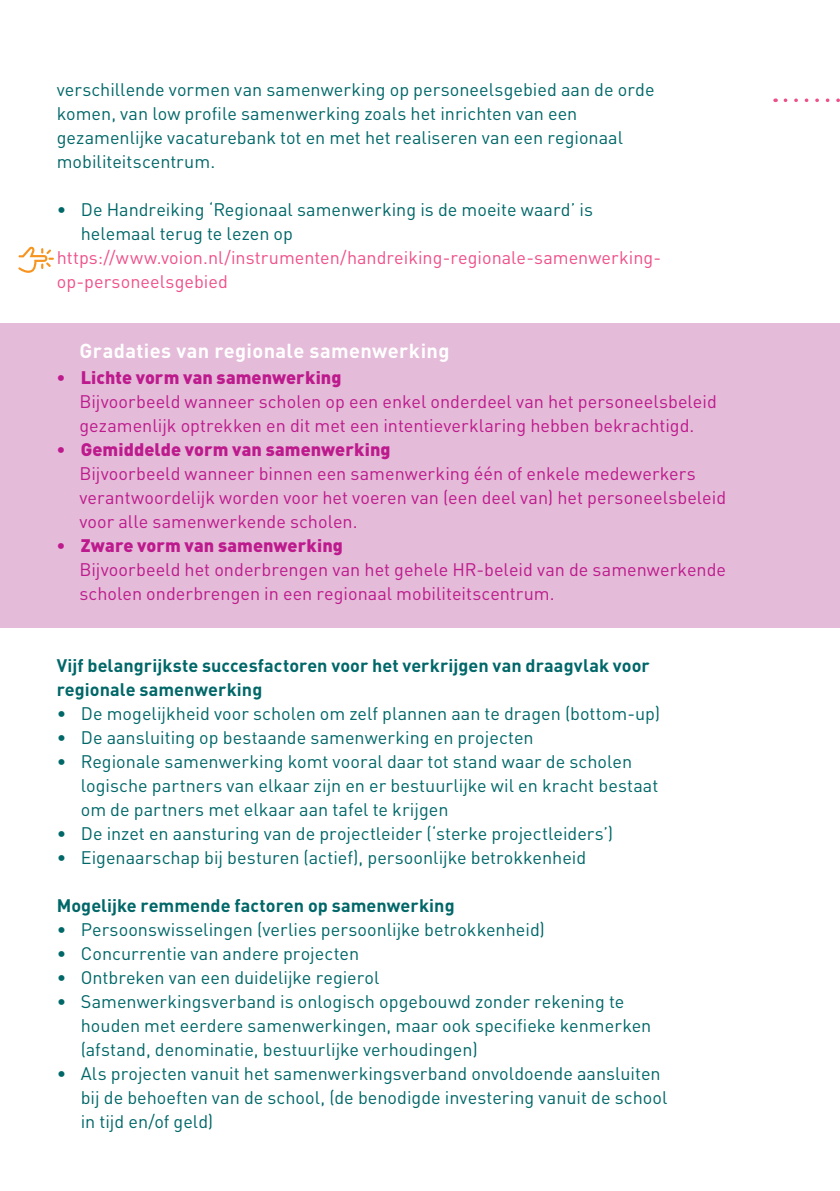
<style>
.page{position:relative;width:840px;height:1191px;background:#fff}
.page>*{position:absolute;margin:0;border:0;box-sizing:border-box;transform-origin:0 0}
.t1{font:700 20px "DIN";letter-spacing:.02em;color:#fff}
.t2{font:18px/24px "DIN";color:#006768}
.t3{font:18px/24px "DIN";color:#bd1a8d}
.t4{font:700 18px/24px "DIN";color:#006768}
.t5{font:18px/24px "DIN";color:#ef508a}
.t6{font:900 18px "DIN";letter-spacing:.005em;color:#bd1a8d}
</style>
<div class="page">
<div style="left:0;top:323px;width:839px;height:305px;background:#e4bbd8"></div>
<svg style="left:785px;top:98px;width:55px;height:4px"></svg>
<svg style="left:18px;top:246px;width:36px;height:27px"></svg>
<p class="t2" style="left:57px;top:77px;width:599px">verschillende vormen van samenwerking op personeelsgebied aan de orde komen, van low profile samenwerking zoals het inrichten van een gezamenlijke vacaturebank tot en met het realiseren van een regionaal mobiliteitscentrum.</p>
<p class="t2" style="left:81px;top:197px;width:513px;text-indent:-24px">• De Handreiking ‘Regionaal samenwerking is de moeite waard’ is helemaal terug te lezen op</p>
<p class="t5" style="left:57px;top:245px;width:605px">https://www.voion.nl/instrumenten/handreiking-regionale-samenwerking&shy;op-personeelsgebied</p>
<p class="t1" style="left:79px;top:338px;width:371px">Gradaties van regionale samenwerking</p>
<p class="t6" style="left:57px;top:365px;width:286px">• Lichte vorm van samenwerking</p>
<p class="t3" style="left:79px;top:389px;width:638px">Bijvoorbeeld wanneer scholen op een enkel onderdeel van het personeelsbeleid gezamenlijk optrekken en dit met een intentieverklaring hebben bekrachtigd.</p>
<p class="t6" style="left:57px;top:437px;width:335px">• Gemiddelde vorm van samenwerking</p>
<p class="t3" style="left:79px;top:461px;width:648px">Bijvoorbeeld wanneer binnen een samenwerking één of enkele medewerkers verantwoordelijk worden voor het voeren van (een deel van) het personeelsbeleid voor alle samenwerkende scholen.</p>
<p class="t6" style="left:57px;top:533px;width:287px">• Zware vorm van samenwerking</p>
<p class="t3" style="left:79px;top:557px;width:647px">Bijvoorbeeld het onderbrengen van het gehele HR-beleid van de samenwerkende scholen onderbrengen in een regionaal mobiliteitscentrum.</p>
<p class="t4" style="left:57px;top:653px;width:594px">Vijf belangrijkste succesfactoren voor het verkrijgen van draagvlak voor regionale samenwerking</p>
<p class="t2" style="left:57px;top:701px;width:604px">• De mogelijkheid voor scholen om zelf plannen aan te dragen (bottom-up)</p>
<p class="t2" style="left:57px;top:725px;width:478px">• De aansluiting op bestaande samenwerking en projecten</p>
<p class="t2" style="left:81px;top:749px;width:578px;text-indent:-24px">• Regionale samenwerking komt vooral daar tot stand waar de scholen logische partners van elkaar zijn en er bestuurlijke wil en kracht bestaat om de partners met elkaar aan tafel te krijgen</p>
<p class="t2" style="left:57px;top:821px;width:557px">• De inzet en aansturing van de projectleider (‘sterke projectleiders’)</p>
<p class="t2" style="left:57px;top:845px;width:530px">• Eigenaarschap bij besturen (actief), persoonlijke betrokkenheid</p>
<p class="t4" style="left:57px;top:893px;width:399px">Mogelijke remmende factoren op samenwerking</p>
<p class="t2" style="left:57px;top:917px;width:489px">• Persoonswisselingen (verlies persoonlijke betrokkenheid)</p>
<p class="t2" style="left:57px;top:941px;width:304px">• Concurrentie van andere projecten</p>
<p class="t2" style="left:57px;top:965px;width:324px">• Ontbreken van een duidelijke regierol</p>
<p class="t2" style="left:81px;top:989px;width:571px;text-indent:-24px">• Samenwerkingsverband is onlogisch opgebouwd zonder rekening te houden met eerdere samenwerkingen, maar ook specifieke kenmerken (afstand, denominatie, bestuurlijke verhoudingen)</p>
<p class="t2" style="left:81px;top:1061px;width:588px;text-indent:-24px">• Als projecten vanuit het samenwerkingsverband onvoldoende aansluiten bij de behoeften van de school, (de benodigde investering vanuit de school in tijd en/of geld)</p>
</div>
